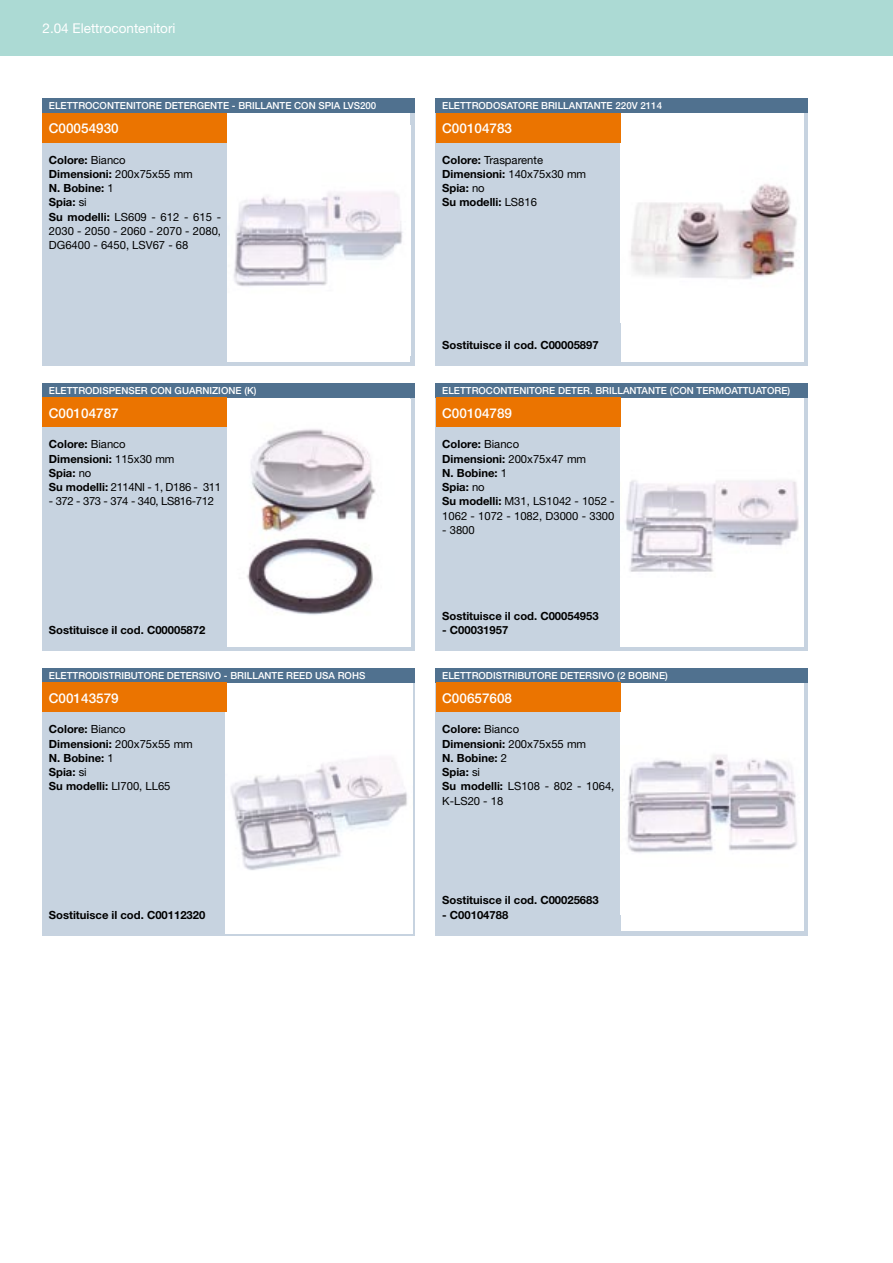
<style>
.page{position:relative;width:893px;height:1263px;background:#fff}
.page>*{position:absolute;margin:0;border:0;box-sizing:border-box;transform-origin:0 0}
.t1{font:500 13.5px "Helvetica Neue";color:#fff}
.t2{font:13.5px "Helvetica Neue";color:#fff}
.t3{font:700 11.25px/14.2px "Helvetica Neue";color:#000}
.t4{font:11.25px/14.2px "Helvetica Neue";color:#000}
.t5{font:11.25px "Helvetica Neue";letter-spacing:-.03em;color:#000}
.t6{font:500 9.75px "Helvetica Neue";color:#fff}
.s1{font-weight:700}
.s2{font-weight:400}
</style>
<div class="page">
<div style="left:0;top:0;width:893px;height:55px;background:#acdad4"></div>
<div style="left:43px;top:98px;width:372px;height:268px;background:#c7d3e0"></div>
<div style="left:227px;top:113px;width:183px;height:248px;background:#fff"></div>
<img style="left:233px;top:192px;width:170px;height:95px">
<div style="left:43px;top:98px;width:372px;height:15px;background:#50718f"></div>
<div style="left:43px;top:113px;width:184px;height:29px;background:#eb7400"></div>
<div style="left:436px;top:98px;width:372px;height:268px;background:#c7d3e0"></div>
<div style="left:621px;top:113px;width:183px;height:248px;background:#fff"></div>
<img style="left:630px;top:184px;width:167px;height:95px">
<div style="left:436px;top:98px;width:372px;height:15px;background:#50718f"></div>
<div style="left:436px;top:113px;width:185px;height:29px;background:#eb7400"></div>
<div style="left:43px;top:383px;width:372px;height:268px;background:#c7d3e0"></div>
<img style="left:227px;top:399px;width:183px;height:247px">
<div style="left:43px;top:383px;width:372px;height:15px;background:#50718f"></div>
<div style="left:43px;top:398px;width:184px;height:29px;background:#eb7400"></div>
<div style="left:436px;top:383px;width:372px;height:268px;background:#c7d3e0"></div>
<div style="left:621px;top:398px;width:183px;height:248px;background:#fff"></div>
<img style="left:625px;top:480px;width:174px;height:92px">
<div style="left:436px;top:383px;width:372px;height:15px;background:#50718f"></div>
<div style="left:436px;top:398px;width:185px;height:29px;background:#eb7400"></div>
<div style="left:43px;top:668px;width:372px;height:267px;background:#c7d3e0"></div>
<img style="left:226px;top:682px;width:186px;height:252px">
<div style="left:43px;top:668px;width:372px;height:14px;background:#50718f"></div>
<div style="left:43px;top:682px;width:184px;height:30px;background:#eb7400"></div>
<div style="left:436px;top:668px;width:372px;height:267px;background:#c7d3e0"></div>
<div style="left:621px;top:682px;width:183px;height:249px;background:#fff"></div>
<img style="left:627px;top:755px;width:170px;height:98px">
<div style="left:436px;top:668px;width:372px;height:14px;background:#50718f"></div>
<div style="left:436px;top:682px;width:185px;height:30px;background:#eb7400"></div>
<p class="t2" style="left:43px;top:20px;width:135px">2.04 Elettrocontenitori</p>
<p class="t6" style="left:49px;top:100px;width:329px">ELETTROCONTENITORE DETERGENTE - BRILLANTE CON SPIA LVS200</p>
<p class="t1" style="left:49px;top:120px;width:71px">C00054930</p>
<p class="t4" style="left:49px;top:152px;width:174px"><span class="s1">Colore:</span> Bianco<br><span class="s1">Dimensioni:</span> 200x75x55 mm<br><span class="s1">N. Bobine:</span> 1<br><span class="s1">Spia:</span> si<br><span class="s1">Su modelli:</span> LS609 - 612 - 615 -<br>2030 - 2050 - 2060 - 2070 - 2080,<br>DG6400 - 6450, LSV67 - 68</p>
<p class="t6" style="left:49px;top:385px;width:209px">ELETTRODISPENSER CON GUARNIZIONE (K)</p>
<p class="t1" style="left:49px;top:405px;width:71px">C00104787</p>
<p class="t3" style="left:49px;top:437px;width:174px">Colore: <span class="s2">Bianco<br></span>Dimensioni: <span class="s2">115x30 mm<br></span>Spia: <span class="s2">no<br></span>Su modelli: <span class="s2">2114NI - 1, D186 - 311</span></p>
<p class="t5" style="left:49px;top:495px;width:167px">- 372 - 373 - 374 - 340, LS816-712</p>
<p class="t3" style="left:49px;top:622px;width:158px">Sostituisce il cod. C00005872</p>
<p class="t6" style="left:49px;top:670px;width:318px">ELETTRODISTRIBUTORE DETERSIVO - BRILLANTE REED USA ROHS</p>
<p class="t1" style="left:49px;top:690px;width:71px">C00143579</p>
<p class="t3" style="left:49px;top:722px;width:145px">Colore: <span class="s2">Bianco<br></span>Dimensioni: <span class="s2">200x75x55 mm<br></span>N. Bobine: <span class="s2">1<br></span>Spia: <span class="s2">si<br></span>Su modelli: <span class="s2">LI700, LL65</span></p>
<p class="t3" style="left:49px;top:907px;width:158px">Sostituisce il cod. C00112320</p>
<p class="t6" style="left:442px;top:100px;width:221px">ELETTRODOSATORE BRILLANTANTE 220V 2114</p>
<p class="t1" style="left:442px;top:120px;width:71px">C00104783</p>
<p class="t3" style="left:442px;top:152px;width:145px">Colore: <span class="s2">Trasparente<br></span>Dimensioni: <span class="s2">140x75x30 mm<br></span>Spia: <span class="s2">no<br></span>Su modelli: <span class="s2">LS816</span></p>
<p class="t3" style="left:442px;top:337px;width:158px">Sostituisce il cod. C00005897</p>
<p class="t6" style="left:442px;top:385px;width:349px">ELETTROCONTENITORE DETER. BRILLANTANTE (CON TERMOATTUATORE)</p>
<p class="t1" style="left:442px;top:405px;width:71px">C00104789</p>
<p class="t4" style="left:442px;top:437px;width:174px"><span class="s1">Colore:</span> Bianco<br><span class="s1">Dimensioni:</span> 200x75x47 mm<br><span class="s1">N. Bobine:</span> 1<br><span class="s1">Spia:</span> no<br><span class="s1">Su modelli:</span> M31, LS1042 - 1052 -<br>1062 - 1072 - 1082, D3000 - 3300</p>
<p class="t4" style="left:442px;top:523px;width:34px">- 3800</p>
<p class="t3" style="left:442px;top:608px;width:158px">Sostituisce il cod. C00054953</p>
<p class="t3" style="left:442px;top:622px;width:68px">- C00031957</p>
<p class="t6" style="left:442px;top:670px;width:227px">ELETTRODISTRIBUTORE DETERSIVO (2 BOBINE)</p>
<p class="t1" style="left:442px;top:690px;width:71px">C00657608</p>
<p class="t4" style="left:442px;top:722px;width:174px"><span class="s1">Colore:</span> Bianco<br><span class="s1">Dimensioni:</span> 200x75x55 mm<br><span class="s1">N. Bobine:</span> 2<br><span class="s1">Spia:</span> si<br><span class="s1">Su modelli:</span> LS108 - 802 - 1064,<br>K-LS20 - 18</p>
<p class="t3" style="left:442px;top:893px;width:158px">Sostituisce il cod. C00025683</p>
<p class="t3" style="left:442px;top:907px;width:68px">- C00104788</p>
</div>
